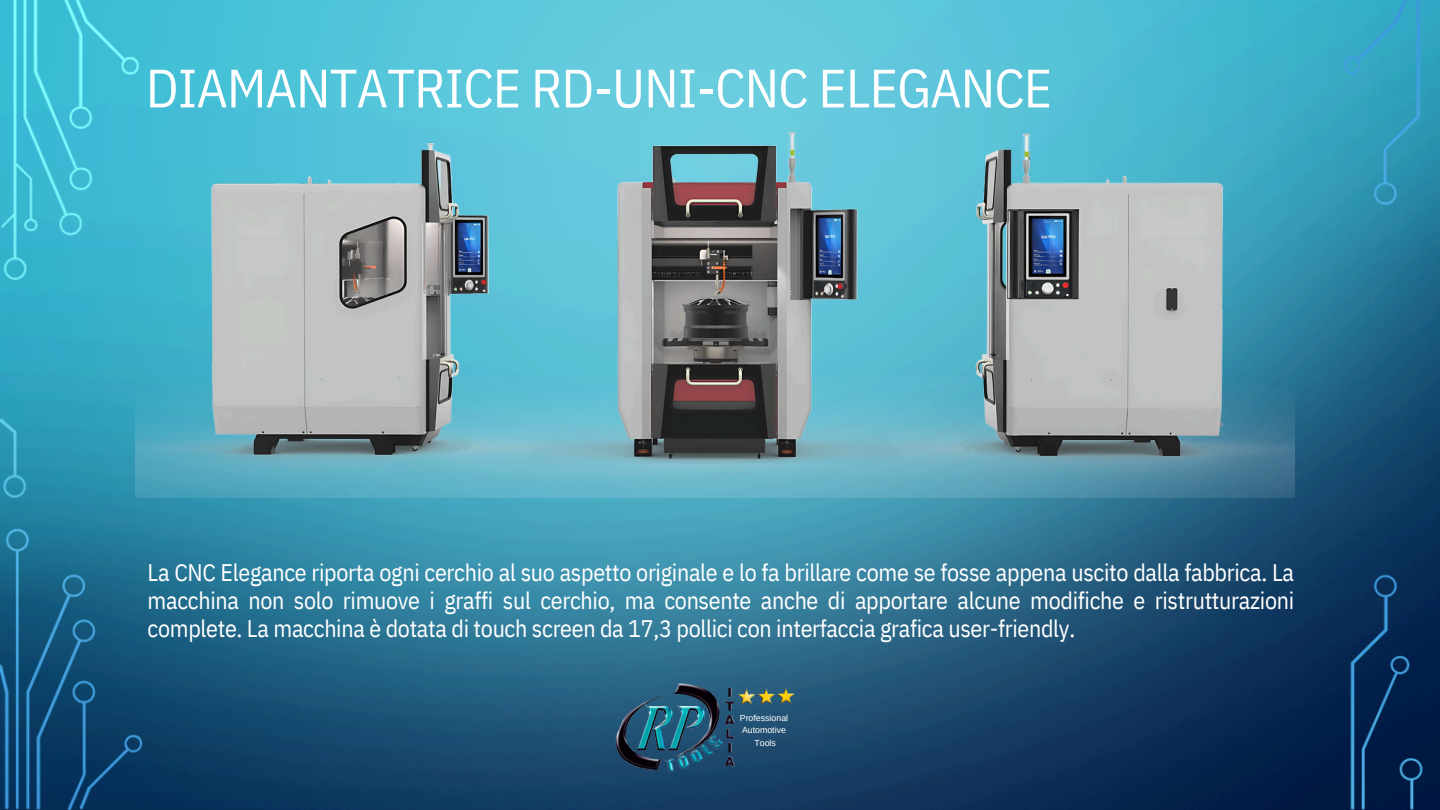
<style>
.page{position:relative;width:1440px;height:810px;background:#fff}
.page>*{position:absolute;margin:0;border:0;box-sizing:border-box;transform-origin:0 0}
.t1{font:54px "IBM Plex Sans Cond";letter-spacing:-.015em;color:#fff}
.t2{font:24px/28.2px "IBM Plex Sans Cond";letter-spacing:-.015em;color:#fff;text-align:justify}
.t3{font:8.85px "Arimo";color:#fff}
</style>
<div class="page">
<img style="left:0;top:0;width:1440px;height:810px">
<img style="left:0;top:411px;width:42px;height:94px">
<img style="left:0;top:0;width:153px;height:296px">
<img style="left:0;top:521px;width:157px;height:289px">
<img style="left:1335px;top:0;width:93px;height:220px">
<img style="left:1342px;top:567px;width:87px;height:243px">
<img style="left:135px;top:133px;width:1160px;height:364px">
<img style="left:610px;top:669px;width:199px;height:114px">
<h2 class="t1" style="left:146px;top:52px;width:908px">DIAMANTATRICE RD-UNI-CNC ELEGANCE</h2>
<p class="t2" style="left:148px;top:558px;width:1148px">La CNC Elegance riporta ogni cerchio al suo aspetto originale e lo fa brillare come se fosse appena uscito dalla fabbrica. La macchina non solo rimuove i graffi sul cerchio, ma consente anche di apportare alcune modifiche e ristrutturazioni complete. La macchina è dotata di touch screen da 17,3 pollici con interfaccia grafica user-friendly.</p>
<p class="t3" style="left:740px;top:713px;width:50px">Professional</p>
<p class="t3" style="left:742px;top:725px;width:45px">Automotive</p>
<p class="t3" style="left:755px;top:737px;width:23px">Tools</p>
</div>
